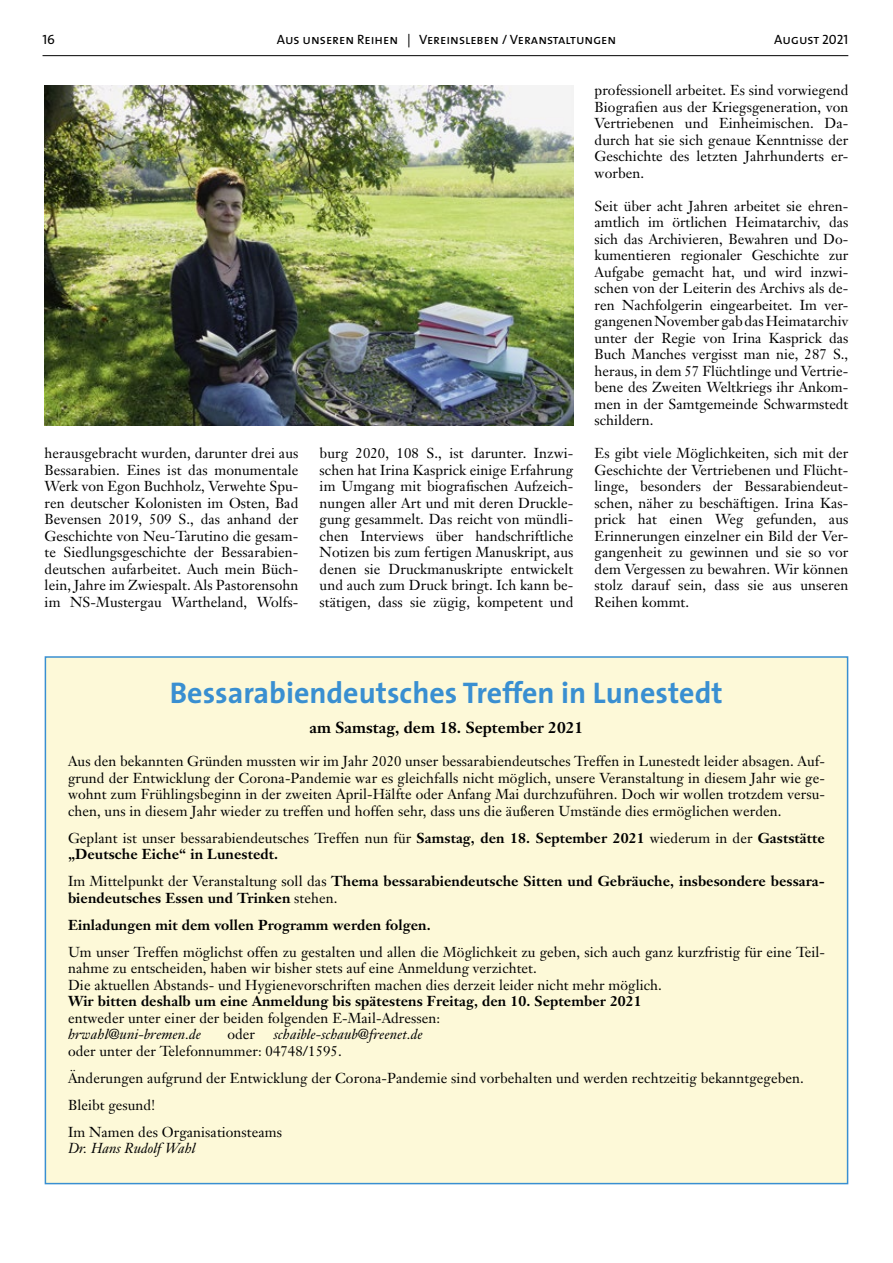
<style>
.page{position:relative;width:893px;height:1263px;background:#fff}
.page>*{position:absolute;margin:0;border:0;box-sizing:border-box;transform-origin:0 0}
.t1{font:700 30px "The Sans";color:#398fd1}
.t2{font:700 15.75px "Janson Text";color:#000}
.t3{font:14.25px/16.5px "Janson Text";letter-spacing:.005em;color:#000;text-align:justify}
.t4{font:700 14.25px/16.5px "Janson Text";letter-spacing:.005em;color:#000}
.t5{font:italic 14.25px "Janson Text";letter-spacing:.005em;color:#000}
.t6{font:13.5px "The Sans Caps";color:#000}
.s1{font-weight:400}
</style>
<div class="page">
<hr style="left:43px;top:55px;width:805px;height:1px;background:#000">
<div style="left:45px;top:656px;width:803px;height:528px;background:#fdf9d8;border:2px solid #398fd1"></div>
<img style="left:45px;top:85px;width:528px;height:340px">
<p class="t6" style="left:43px;top:28px;width:14px">16</p>
<p class="t6" style="left:277px;top:28px;width:341px">Aus unseren Reihen | Vereinsleben / Veranstaltungen</p>
<p class="t6" style="left:774px;top:28px;width:76px">August 2021</p>
<p class="t3" style="left:45px;top:445px;width:255px">herausgebracht wurden, darunter drei aus Bessarabien. Eines ist das monumentale Werk von Egon Buchholz, Verwehte Spu&shy;ren deutscher Kolonisten im Osten, Bad Bevensen 2019, 509 S., das anhand der Geschichte von Neu-Tarutino die gesam&shy;te Siedlungsgeschichte der Bessarabien&shy;deutschen aufarbeitet. Auch mein Büch&shy;lein, Jahre im Zwiespalt. Als Pastorensohn im NS-Mustergau Wartheland, Wolfs-</p>
<p class="t3" style="left:320px;top:445px;width:255px">burg 2020, 108 S., ist darunter. Inzwi&shy;schen hat Irina Kasprick einige Erfahrung im Umgang mit biografischen Aufzeich&shy;nungen aller Art und mit deren Druckle&shy;gung gesammelt. Das reicht von mündli&shy;chen Interviews über handschriftliche Notizen bis zum fertigen Manuskript, aus denen sie Druckmanuskripte entwickelt und auch zum Druck bringt. Ich kann be&shy;stätigen, dass sie zügig, kompetent und</p>
<p class="t3" style="left:595px;top:82px;width:255px">professionell arbeitet. Es sind vorwiegend Biografien aus der Kriegsgeneration, von Vertriebenen und Einheimischen. Da&shy;durch hat sie sich genaue Kenntnisse der Geschichte des letzten Jahrhunderts er&shy;worben.</p>
<p class="t3" style="left:595px;top:197px;width:255px">Seit über acht Jahren arbeitet sie ehren&shy;amtlich im örtlichen Heimatarchiv, das sich das Archivieren, Bewahren und Do&shy;kumentieren regionaler Geschichte zur Aufgabe gemacht hat, und wird inzwi&shy;schen von der Leiterin des Archivs als de&shy;ren Nachfolgerin eingearbeitet. Im ver&shy;gangenen November gab das Heimatarchiv unter der Regie von Irina Kasprick das Buch Manches vergisst man nie, 287 S., heraus, in dem 57 Flüchtlinge und Vertrie&shy;bene des Zweiten Weltkriegs ihr Ankom&shy;men in der Samtgemeinde Schwarmstedt schildern.</p>
<p class="t3" style="left:595px;top:445px;width:255px">Es gibt viele Möglichkeiten, sich mit der Geschichte der Vertriebenen und Flücht&shy;linge, besonders der Bessarabiendeut&shy;schen, näher zu beschäftigen. Irina Kas&shy;prick hat einen Weg gefunden, aus Erinnerungen einzelner ein Bild der Ver&shy;gangenheit zu gewinnen und sie so vor dem Vergessen zu bewahren. Wir können stolz darauf sein, dass sie aus unseren Reihen kommt.</p>
<h1 class="t1" style="left:170px;top:668px;width:554px">Bessarabiendeutsches Treffen in Lunestedt</h1>
<p class="t2" style="left:310px;top:717px;width:275px">am Samstag, dem 18. September 2021</p>
<p class="t3" style="left:68px;top:753px;width:758px">Aus den bekannten Gründen mussten wir im Jahr 2020 unser bessarabiendeutsches Treffen in Lunestedt leider absagen. Auf&shy;grund der Entwicklung der Corona-Pandemie war es gleichfalls nicht möglich, unsere Veranstaltung in diesem Jahr wie ge&shy;wohnt zum Frühlingsbeginn in der zweiten April-Hälfte oder Anfang Mai durchzuführen. Doch wir wollen trotzdem versu&shy;chen, uns in diesem Jahr wieder zu treffen und hoffen sehr, dass uns die äußeren Umstände dies ermöglichen werden.</p>
<p class="t4" style="left:68px;top:829px;width:758px"><span class="s1">Geplant ist unser bessarabiendeutsches Treffen nun für</span> Samstag, den 18. September 2021 <span class="s1">wiederum in der</span> Gaststätte „Deutsche Eiche“ in Lunestedt.</p>
<p class="t4" style="left:68px;top:873px;width:756px"><span class="s1">Im Mittelpunkt der Veranstaltung soll das</span> Thema bessarabiendeutsche Sitten und Gebräuche, insbesondere bessara&shy;biendeutsches Essen und Trinken <span class="s1">stehen.</span></p>
<p class="t4" style="left:68px;top:916px;width:364px">Einladungen mit dem vollen Programm werden folgen.</p>
<p class="t3" style="left:68px;top:943px;width:758px;text-align:left">Um unser Treffen möglichst offen zu gestalten und allen die Möglichkeit zu geben, sich auch ganz kurzfristig für eine Teil&shy;nahme zu entscheiden, haben wir bisher stets auf eine Anmeldung verzichtet.<br>Die aktuellen Abstands- und Hygienevorschriften machen dies derzeit leider nicht mehr möglich.</p>
<p class="t4" style="left:68px;top:993px;width:575px">Wir bitten deshalb um eine Anmeldung bis spätestens Freitag, den 10. September 2021</p>
<p class="t3" style="left:68px;top:1009px;width:374px">entweder unter einer der beiden folgenden E-Mail-Adressen:</p>
<p class="t5" style="left:68px;top:1025px;width:134px">hrwahl@uni-bremen.de</p>
<p class="t3" style="left:227px;top:1026px;width:29px">oder</p>
<p class="t5" style="left:274px;top:1025px;width:150px">schaible-schaub@freenet.de</p>
<p class="t3" style="left:68px;top:1037px;width:737px;line-height:27px;text-align:left">oder unter der Telefonnummer: 04748/1595.<br>Änderungen aufgrund der Entwicklung der Corona-Pandemie sind vorbehalten und werden rechtzeitig bekanntgegeben.<br>Bleibt gesund!<br>Im Namen des Organisationsteams</p>
<p class="t5" style="left:68px;top:1139px;width:129px">Dr. Hans Rudolf Wahl</p>
</div>
